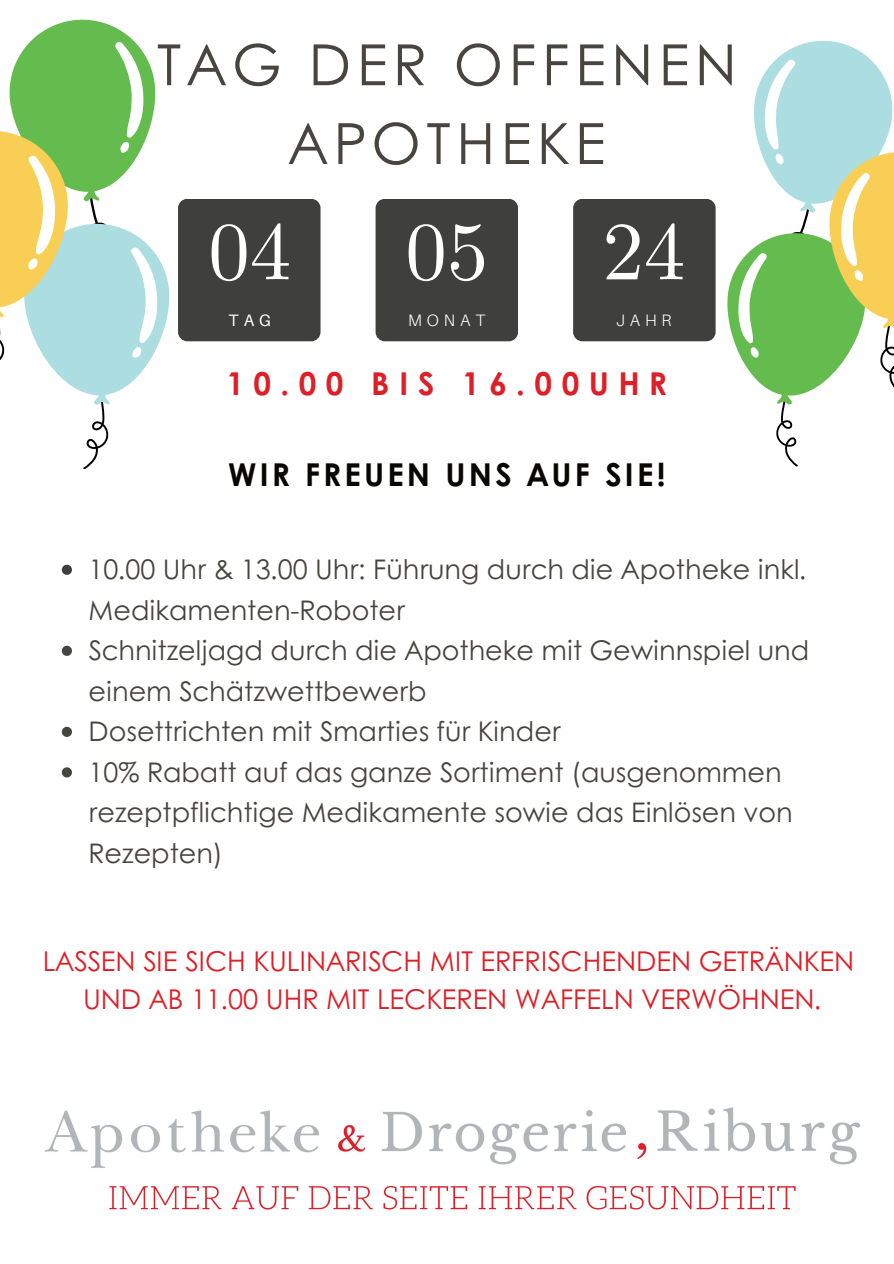
<style>
.page{position:relative;width:894px;height:1264px;background:#fff}
.page>*{position:absolute;margin:0;border:0;box-sizing:border-box;transform-origin:0 0}
.t1{font:82.8px "CMU Serif";color:#fff}
.t2{font:56.7px/78.8px "Century Gothic";letter-spacing:.1em;color:#484541;text-align:center}
.t3{font:700 31.5px "Century Gothic";letter-spacing:.1em;color:#080704}
.t4{font:700 31.5px "Century Gothic";letter-spacing:.3em;color:#dd2028}
.t5{font:27.3px/37.5px "Century Gothic";color:#dd2028;text-align:center}
.t6{font:27px/40.5px "Century Gothic";color:#484541}
.t7{font:300 16.5px "Aileron";letter-spacing:.3em;color:#fff}
.t8{font:16.5px "Aileron";color:#fff}
</style>
<div class="page">
<svg style="left:727px;top:41px;width:166px;height:425px"></svg>
<svg style="left:0;top:20px;width:170px;height:449px"></svg>
<img style="left:45px;top:1107px;width:816px;height:103px">
<div style="left:178px;top:199px;width:142px;height:142px;background:#3f403d;border-radius:9px"></div>
<div style="left:375px;top:199px;width:143px;height:142px;background:#3f403d;border-radius:9px"></div>
<div style="left:573px;top:199px;width:142px;height:142px;background:#3f403d;border-radius:9px"></div>
<svg style="left:62px;top:564px;width:10px;height:11px"></svg>
<svg style="left:62px;top:645px;width:10px;height:11px"></svg>
<svg style="left:62px;top:726px;width:10px;height:11px"></svg>
<svg style="left:62px;top:767px;width:10px;height:10px"></svg>
<h2 class="t2" style="left:157px;top:24px;width:581px">TAG DER OFFENEN<br>APOTHEKE</h2>
<h1 class="t1" style="left:208px;top:202px;width:84px">04</h1>
<h1 class="t1" style="left:405px;top:202px;width:84px">05</h1>
<h1 class="t1" style="left:602px;top:202px;width:84px">24</h1>
<p class="t8" style="left:228px;top:311px;width:44px">TAG</p>
<p class="t7" style="left:408px;top:311px;width:79px">MONAT</p>
<p class="t7" style="left:616px;top:311px;width:57px">JAHR</p>
<p class="t4" style="left:226px;top:363px;width:442px">10.00 BIS 16.00UHR</p>
<p class="t3" style="left:228px;top:453px;width:439px">WIR FREUEN UNS AUF SIE!</p>
<p class="t6" style="left:89px;top:548px;width:722px">10.00 Uhr &amp; 13.00 Uhr: Führung durch die Apotheke inkl.<br>Medikamenten-Roboter<br>Schnitzeljagd durch die Apotheke mit Gewinnspiel und einem Schätzwettbewerb<br>Dosettrichten mit Smarties für Kinder<br>10% Rabatt auf das ganze Sortiment (ausgenommen rezeptpflichtige Medikamente sowie das Einlösen von Rezepten)</p>
<p class="t5" style="left:43px;top:942px;width:812px">LASSEN SIE SICH KULINARISCH MIT ERFRISCHENDEN GETRÄNKEN<br>UND AB 11.00 UHR MIT LECKEREN WAFFELN VERWÖHNEN.</p>
</div>
